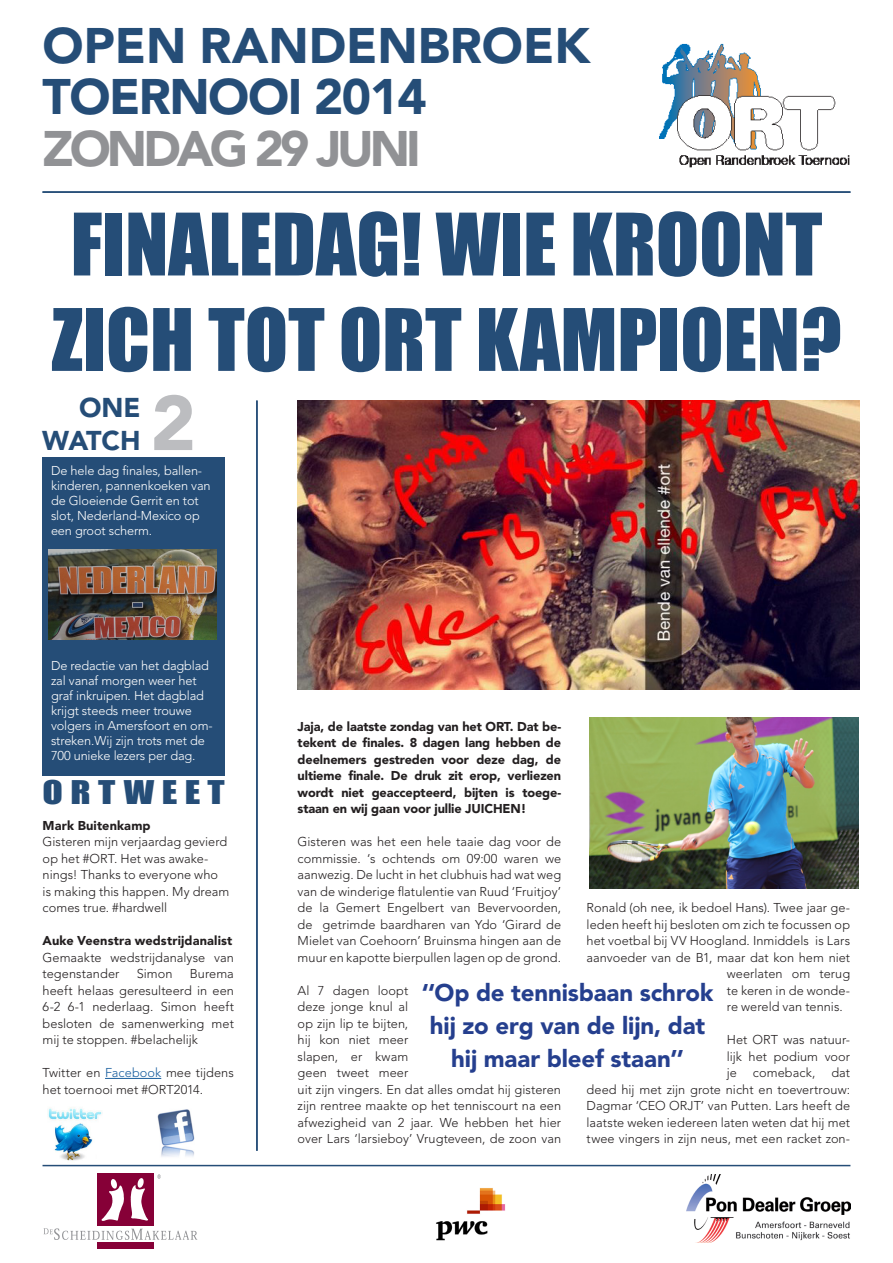
<style>
.page{position:relative;width:893px;height:1263px;background:#fff}
.page>*{position:absolute;margin:0;border:0;box-sizing:border-box;transform-origin:0 0}
.t1{font:79.5px/95.4px "Impact";color:#254d77}
.t2{font:900 76.8px "Avenir LT Std";color:#bcbdc0}
.t3{font:900 49.5px/51.6px "Avenir LT Std";color:#254d77}
.t4{font:900 49.5px "Avenir LT Std";letter-spacing:-.08em;color:#919295}
.t5{font:30px "Impact";letter-spacing:.2em;color:#254d77;scale:1.25 1}
.t6{font:900 27px "Avenir LT Std";color:#254d77}
.Platte_tekst{font:900 24px/33px "Avenir LT Std";letter-spacing:-.005em;color:#253f8e;text-align:center}
.Platte_tekst-2{font:300 12.75px/16.5px "Avenir LT Std";letter-spacing:.005em;color:#231f20;text-align:justify}
.Platte_tekst_wit{font:300 12.75px/15px "Avenir LT Std";letter-spacing:-.01em;color:#fff}
.Intro_tekst{font:900 12.75px/16.5px "Avenir LT Std";letter-spacing:-.01em;color:#231f20;text-align:justify}
.Platte_tekst-3{font:900 12.75px "Avenir LT Std";letter-spacing:.01em;color:#231f20}
.s1{color:#175d9e}
</style>
<div class="page">
<img style="left:48px;top:1108px;width:54px;height:53px">
<img style="left:157px;top:1109px;width:38px;height:48px">
<img style="left:590px;top:718px;width:268px;height:171px">
<img style="left:436px;top:1188px;width:70px;height:53px">
<div style="left:97px;top:1174px;width:57px;height:52px;background:#860037"></div>
<svg style="left:102px;top:1179px;width:22px;height:42px"></svg>
<svg style="left:131px;top:1178px;width:17px;height:43px"></svg>
<svg style="left:44px;top:1228px;width:153px;height:12px"></svg>
<div style="left:97px;top:1242px;width:57px;height:7px;background:#860037"></div>
<svg style="left:157px;top:1174px;width:4px;height:5px"></svg>
<img style="left:686px;top:1174px;width:164px;height:69px">
<hr style="left:43px;top:1165px;width:807px;height:1px;background:#254d77">
<div style="left:43px;top:457px;width:182px;height:319px;background:#254d77"></div>
<img style="left:660px;top:43px;width:190px;height:125px">
<hr style="left:256px;top:401px;width:2px;height:750px;background:#254d77">
<hr style="left:105px;top:1078px;width:56px;height:1px;background:#175d9e">
<hr style="left:43px;top:191px;width:807px;height:2px;background:#254d77">
<img style="left:298px;top:400px;width:562px;height:290px">
<img style="left:48px;top:549px;width:169px;height:91px">
<p class="t3" style="left:43px;top:19px;width:549px">OPEN RANDENBROEK<br>TOERNOOI 2014</p>
<p class="t4" style="left:43px;top:119px;width:380px">ZONDAG 29 JUNI</p>
<p class="t1" style="left:51px;top:194px;width:792px">FINALEDAG! WIE KROONT<br>ZICH TOT ORT KAMPIOEN?</p>
<p class="t2" style="left:151px;top:377px;width:47px">2</p>
<p class="t6" style="left:79px;top:391px;width:63px">ONE</p>
<p class="t6" style="left:42px;top:424px;width:100px">WATCH</p>
<p class="Platte_tekst_wit" style="left:51px;top:463px;width:161px">De hele dag finales, ballen&shy;kinderen, pannenkoeken van de Gloeiende Gerrit en tot slot, Nederland-Mexico op een groot scherm.</p>
<p class="Platte_tekst_wit" style="left:51px;top:658px;width:163px">De redactie van het dagblad zal vanaf morgen weer het graf inkruipen. Het dagblad krijgt steeds meer trouwe volgers in Amersfoort en om&shy;streken.Wij zijn trots met de<br>700 unieke lezers per dag.</p>
<p class="t5" style="left:42px;top:769px;width:147px">ORTWEET</p>
<p class="Platte_tekst-3" style="left:43px;top:817px;width:109px">Mark Buitenkamp</p>
<p class="Platte_tekst-2" style="left:43px;top:833px;width:188px;text-align:left">Gisteren mijn verjaardag gevierd op het #ORT. Het was awake&shy;nings! Thanks to everyone who is making this happen. My dream comes true. #hardwell</p>
<p class="Platte_tekst-3" style="left:43px;top:933px;width:191px">Auke Veenstra wedstrijdanalist</p>
<p class="Platte_tekst-2" style="left:43px;top:949px;width:193px">Gemaakte wedstrijdanalyse van tegenstander</p>
<p class="Platte_tekst-2" style="left:137px;top:965px;width:37px">Simon</p>
<p class="Platte_tekst-2" style="left:43px;top:965px;width:193px;text-indent:147px">Burema heeft helaas geresulteerd in een 6-2 6-1 nederlaag. Simon heeft besloten de samenwerking met mij te stoppen. #belachelijk</p>
<p class="Platte_tekst-2" style="left:43px;top:1064px;width:193px">Twitter en <span class="s1">Facebook</span> mee tijdens het toernooi met #ORT2014.</p>
<p class="Intro_tekst" style="left:298px;top:718px;width:265px">Jaja, de laatste zondag van het ORT. Dat be&shy;tekent de finales. 8 dagen lang hebben de deelnemers gestreden voor deze dag, de ultieme finale. De druk zit erop, verliezen wordt niet geaccepteerd, bijten is toege&shy;staan en wij gaan voor jullie JUICHEN!</p>
<p class="Platte_tekst-2" style="left:298px;top:833px;width:265px">Gisteren was het een hele taaie dag voor de commissie. ‘s ochtends om 09:00 waren we aanwezig. De lucht in het clubhuis had wat weg van de winderige flatulentie van Ruud ‘Fruitjoy’ de la Gemert Engelbert van Bevervoorden, de getrimde baardharen van Ydo ‘Girard de Mielet van Coehoorn’ Bruinsma hingen aan de muur en kapotte bierpullen lagen op de grond.</p>
<p class="Platte_tekst-2" style="left:298px;top:982px;width:265px;text-align:left">Al 7 dagen loopt<br>deze jonge knul al<br>op zijn lip te bijten,<br>hij kon niet meer<br>slapen, er kwam<br>geen tweet meer<br>uit zijn vingers. En dat alles omdat hij gisteren zijn rentree maakte op het tenniscourt na een afwezigheid van 2 jaar. We hebben het hier over Lars ‘larsieboy’ Vrugteveen, de zoon van</p>
<p class="Platte_tekst-2" style="left:587px;top:899px;width:265px">Ronald (oh nee, ik bedoel Hans). Twee jaar ge-</p>
<p class="Platte_tekst-2" style="left:587px;top:916px;width:265px">leden heeft hij besloten om zich te focussen op</p>
<p class="Platte_tekst-2" style="left:587px;top:932px;width:265px">het voetbal bij VV Hoogland. Inmiddels is Lars</p>
<p class="Platte_tekst-2" style="left:587px;top:949px;width:265px">aanvoeder van de B1, maar dat kon hem niet</p>
<p class="Platte_tekst-2" style="left:727px;top:965px;width:125px">weerlaten om terug</p>
<p class="Platte_tekst-2" style="left:727px;top:982px;width:125px">te keren in de wonde-</p>
<p class="Platte_tekst-2" style="left:727px;top:998px;width:117px">re wereld van tennis.</p>
<p class="Platte_tekst-2" style="left:727px;top:1031px;width:125px">Het ORT was natuur&shy;lijk het podium voor je</p>
<p class="Platte_tekst" style="left:422px;top:976px;width:293px">‘‘Op de tennisbaan schrok hij zo erg van de lijn, dat hij maar bleef staan’’</p>
<p class="Platte_tekst-2" style="left:587px;top:1064px;width:265px;text-indent:245px">dat deed hij met zijn grote nicht en toevertrouw:<br>Dagmar ‘CEO ORJT’ van Putten. Lars heeft de laatste weken iedereen laten weten dat hij met twee vingers in zijn neus, met een racket zon-</p>
<p class="Platte_tekst-2" style="left:753px;top:1064px;width:64px">comeback,</p>
</div>
